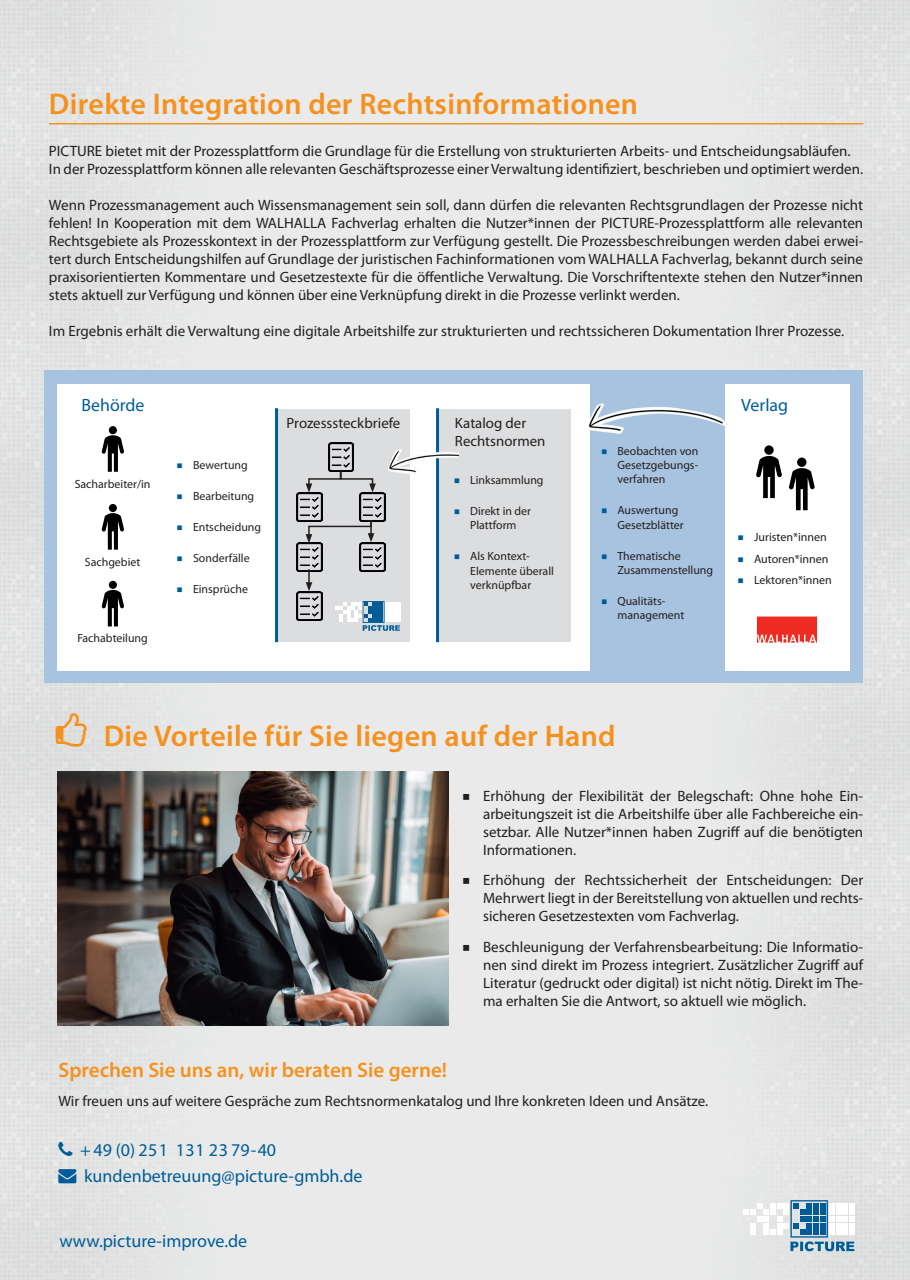
<style>
.page{position:relative;width:910px;height:1280px;background:#fff}
.page>*{position:absolute;margin:0;border:0;box-sizing:border-box;transform-origin:0 0}
.t1{font:600 30px "Myriad Pro";letter-spacing:.01em;color:#f6911e}
.t2{font:600 21px "Myriad Pro";color:#f6911e}
.t3{font:18px "Myriad Pro";color:#005c98}
.t4{font:18px "Myriad Pro";letter-spacing:.03em;color:#005c98}
.t5{font:17.85px "Myriad Pro";color:#005c98}
.t6{font:15px/18px "Myriad Pro";color:#231f20;text-align:justify}
.t7{font:14.85px/17.9px "Myriad Pro";color:#231f20}
.t8{font:12px "Myriad Pro";color:#231f20}
.t9{font:11.85px/14.2px "Myriad Pro";color:#231f20}
.s1{font-family:"Montserrat";color:#005c98}
.s2{font-family:"Montserrat"}
</style>
<div class="page">
<img style="left:0;top:0;width:910px;height:1280px">
<hr style="left:49px;top:123px;width:814px;height:1px;background:#f6911e">
<div style="left:45px;top:370px;width:818px;height:313px;background:#a7c3df"></div>
<div style="left:57px;top:384px;width:533px;height:286px;background:#fff"></div>
<div style="left:725px;top:384px;width:125px;height:286px;background:#fff"></div>
<div style="left:275px;top:409px;width:135px;height:232px;background:#dcdddf"></div>
<div style="left:436px;top:409px;width:134px;height:232px;background:#dcdddf"></div>
<div style="left:109px;top:426px;width:8px;height:8px;background:#000002;border-radius:50%"></div>
<svg style="left:102px;top:435px;width:22px;height:37px"></svg>
<div style="left:797px;top:457px;width:9px;height:10px;background:#000002;border-radius:50%"></div>
<svg style="left:789px;top:468px;width:26px;height:42px"></svg>
<svg style="left:764px;top:445px;width:10px;height:10px"></svg>
<svg style="left:756px;top:456px;width:26px;height:42px"></svg>
<div style="left:109px;top:504px;width:8px;height:8px;background:#000002;border-radius:50%"></div>
<svg style="left:102px;top:513px;width:22px;height:37px"></svg>
<div style="left:109px;top:581px;width:8px;height:8px;background:#000002;border-radius:50%"></div>
<svg style="left:102px;top:590px;width:22px;height:36px"></svg>
<img style="left:360px;top:493px;width:25px;height:29px">
<img style="left:360px;top:542px;width:25px;height:29px">
<img style="left:328px;top:442px;width:26px;height:28px">
<img style="left:297px;top:493px;width:25px;height:29px">
<img style="left:297px;top:542px;width:25px;height:29px">
<img style="left:297px;top:591px;width:25px;height:30px">
<svg style="left:306px;top:470px;width:70px;height:23px"></svg>
<svg style="left:306px;top:519px;width:68px;height:24px"></svg>
<svg style="left:306px;top:569px;width:6px;height:22px"></svg>
<img style="left:757px;top:616px;width:60px;height:27px">
<svg style="left:335px;top:601px;width:65px;height:30px"></svg>
<hr style="left:275px;top:408px;width:3px;height:234px;background:#005c98">
<hr style="left:436px;top:408px;width:3px;height:234px;background:#005c98">
<img style="left:375px;top:449px;width:83px;height:35px">
<img style="left:588px;top:403px;width:140px;height:31px">
<img style="left:57px;top:772px;width:391px;height:254px">
<svg style="left:744px;top:1200px;width:111px;height:51px"></svg>
<svg style="left:56px;top:713px;width:31px;height:34px"></svg>
<svg style="left:58px;top:1142px;width:15px;height:14px"></svg>
<h1 class="t1" style="left:49px;top:85px;width:591px">Direkte Integration der Rechtsinformationen</h1>
<p class="t6" style="left:49px;top:142px;width:816px">PICTURE bietet mit der Prozessplattform die Grundlage für die Erstellung von strukturierten Arbeits- und Entscheidungsabläufen.<br>In der Prozessplattform können alle relevanten Geschäftsprozesse einer Verwaltung identifiziert, beschrieben und optimiert werden.</p>
<p class="t6" style="left:49px;top:196px;width:816px">Wenn Prozessmanagement auch Wissensmanagement sein soll, dann dürfen die relevanten Rechtsgrundlagen der Prozesse nicht fehlen! In Kooperation mit dem WALHALLA Fachverlag erhalten die Nutzer*innen der PICTURE-Prozessplattform alle relevanten Rechtsgebiete als Prozesskontext in der Prozessplattform zur Verfügung gestellt. Die Prozessbeschreibungen werden dabei erwei&shy;tert durch Entscheidungshilfen auf Grundlage der juristischen Fachinformationen vom WALHALLA Fachverlag, bekannt durch seine praxisorientierten Kommentare und Gesetzestexte für die öffentliche Verwaltung. Die Vorschriftentexte stehen den Nutzer*innen stets aktuell zur Verfügung und können über eine Verknüpfung direkt in die Prozesse verlinkt werden.</p>
<p class="t6" style="left:49px;top:322px;width:797px">Im Ergebnis erhält die Verwaltung eine digitale Arbeitshilfe zur strukturierten und rechtssicheren Dokumentation Ihrer Prozesse.</p>
<p class="t5" style="left:81px;top:394px;width:64px">Behörde</p>
<p class="t5" style="left:741px;top:394px;width:48px">Verlag</p>
<p class="t9" style="left:75px;top:476px;width:77px">Sacharbeiter/in</p>
<p class="t9" style="left:85px;top:555px;width:57px">Sachgebiet</p>
<p class="t9" style="left:77px;top:631px;width:72px">Fachabteilung</p>
<p class="t9" style="left:176px;top:458px;width:73px"><span class="s1">■</span> Bewertung</p>
<p class="t9" style="left:176px;top:489px;width:80px"><span class="s1">■</span> Bearbeitung</p>
<p class="t9" style="left:176px;top:520px;width:86px"><span class="s1">■</span> Entscheidung</p>
<p class="t9" style="left:176px;top:551px;width:75px"><span class="s1">■</span> Sonderfälle</p>
<p class="t9" style="left:176px;top:582px;width:73px"><span class="s1">■</span> Einsprüche</p>
<p class="t7" style="left:287px;top:414px;width:115px">Prozesssteckbriefe</p>
<p class="t7" style="left:455px;top:414px;width:92px">Katalog der<br>Rechtsnormen</p>
<p class="t9" style="left:453px;top:473px;width:92px"><span class="s1">■</span> Linksammlung</p>
<p class="t9" style="left:453px;top:504px;width:79px;text-align:center"><span class="s1">■</span> Direkt in der<br>Plattform</p>
<p class="t9" style="left:470px;top:549px;width:85px;text-indent:-17px"><span class="s1">■</span> Als Kontext-<br>Elemente überall verknüpfbar</p>
<p class="t9" style="left:617px;top:444px;width:82px;text-align:justify;text-indent:-17px"><span class="s1">■</span> Beobachten von Gesetzgebungs&shy;verfahren</p>
<p class="t9" style="left:617px;top:503px;width:68px;text-indent:-17px"><span class="s1">■</span> Auswertung<br>Gesetzblätter</p>
<p class="t9" style="left:617px;top:548px;width:97px;text-indent:-17px"><span class="s1">■</span> Thematische<br>Zusammenstellung</p>
<p class="t9" style="left:617px;top:594px;width:68px;text-indent:-17px"><span class="s1">■</span> Qualitäts&shy;management</p>
<p class="t8" style="left:737px;top:530px;width:91px"><span class="s1">■</span> Juristen*innen</p>
<p class="t8" style="left:737px;top:551px;width:93px"><span class="s1">■</span> Autoren*innen</p>
<p class="t8" style="left:737px;top:573px;width:96px"><span class="s1">■</span> Lektoren*innen</p>
<h1 class="t1" style="left:104px;top:717px;width:513px">Die Vorteile für Sie liegen auf der Hand</h1>
<p class="t6" style="left:483px;top:786px;width:382px;text-indent:-21px"><span class="s2">■</span> Erhöhung der Flexibilität der Belegschaft: Ohne hohe Ein&shy;arbeitungszeit ist die Arbeitshilfe über alle Fachbereiche ein&shy;setzbar. Alle Nutzer*innen haben Zugriff auf die benötigten Informationen.</p>
<p class="t6" style="left:483px;top:871px;width:382px;text-indent:-21px"><span class="s2">■</span> Erhöhung der Rechtssicherheit der Entscheidungen: Der Mehrwert liegt in der Bereitstellung von aktuellen und rechts&shy;sicheren Gesetzestexten vom Fachverlag.</p>
<p class="t6" style="left:483px;top:938px;width:382px;text-indent:-21px"><span class="s2">■</span> Beschleunigung der Verfahrensbearbeitung: Die Informatio&shy;nen sind direkt im Prozess integriert. Zusätzlicher Zugriff auf Literatur (gedruckt oder digital) ist nicht nötig. Direkt im The&shy;ma erhalten Sie die Antwort, so aktuell wie möglich.</p>
<h2 class="t2" style="left:58px;top:1057px;width:390px">Sprechen Sie uns an, wir beraten Sie gerne!</h2>
<p class="t6" style="left:58px;top:1091px;width:651px">Wir freuen uns auf weitere Gespräche zum Rechtsnormenkatalog und Ihre konkreten Ideen und Ansätze.</p>
<p class="t4" style="left:80px;top:1139px;width:197px">+49 (0) 251 131 23 79-40</p>
<p class="t3" style="left:58px;top:1164px;width:306px">→ kundenbetreuung@picture-gmbh.de</p>
<p class="t3" style="left:60px;top:1230px;width:189px">www.picture-improve.de</p>
</div>
